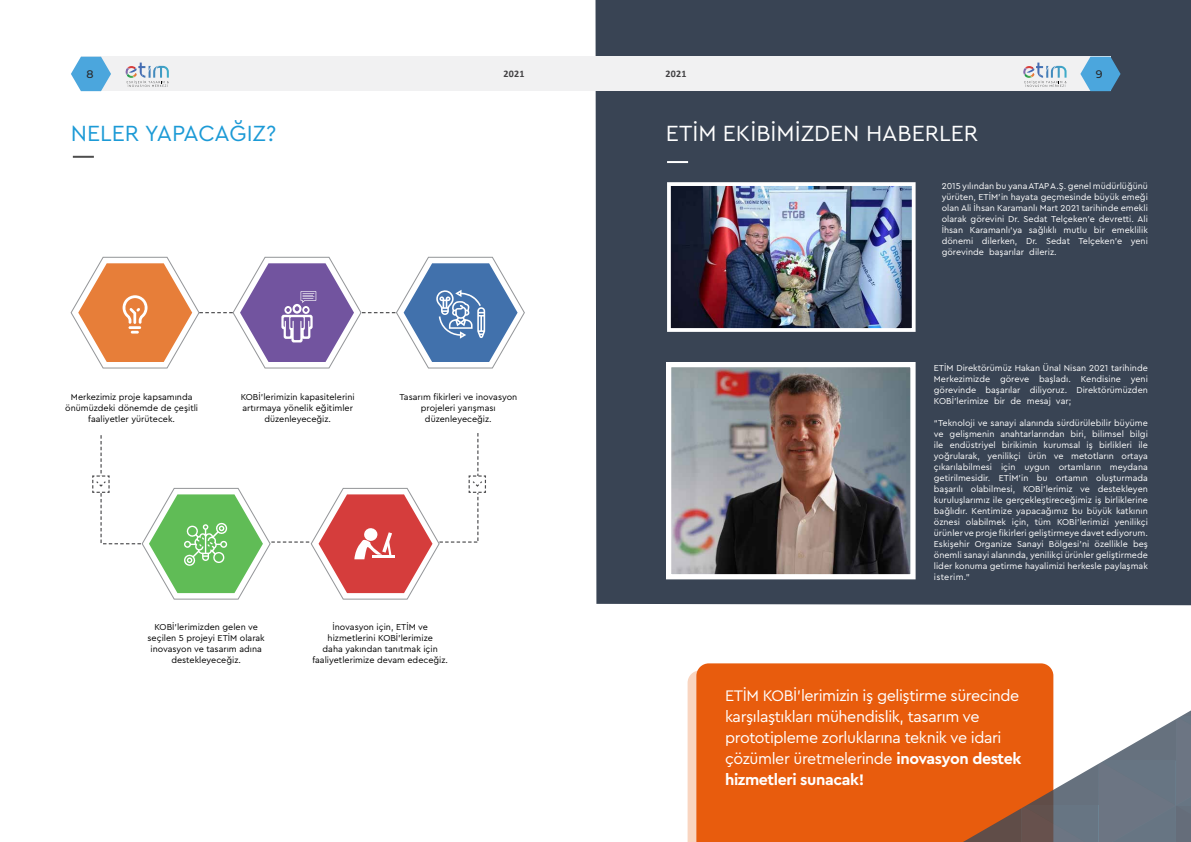
<style>
.page{position:relative;width:1191px;height:842px;background:#fff}
.page>*{position:absolute;margin:0;border:0;box-sizing:border-box;transform-origin:0 0}
.t1{font:23px "Cera Pro";color:#fff}
.t2{font:23px "Cera Pro";color:#1c9ad6}
.t3{font:16px/21px "Cera Pro";letter-spacing:-.025em;color:#fff}
.t4{font:500 11px "Montserrat";color:#292829}
.t5{font:700 10px "Calibri";letter-spacing:.025em;color:#414042}
.t6{font:9px/11px "Cera Pro";color:#fff;text-align:justify}
.t7{font:9px/11px "Cera Pro";color:#000;text-align:center}
.s1{font-weight:700}
</style>
<div class="page">
<div style="left:595px;top:0;width:596px;height:605px;background:#394454"></div>
<svg style="left:71px;top:257px;width:454px;height:111px"></svg>
<img style="left:672px;top:368px;width:237px;height:205px">
<div style="left:666px;top:362px;width:249px;height:217px;border:5px solid #fff"></div>
<svg style="left:687px;top:671px;width:9px;height:171px;fill:#f9d5c0"></svg>
<div style="left:696px;top:663px;width:115px;height:179px;background:#e85c0d"></div>
<hr style="left:73px;top:156px;width:21px;height:2px;background:#4d4d4d">
<hr style="left:667px;top:161px;width:21px;height:2px;background:#fff">
<img style="left:672px;top:187px;width:238px;height:140px">
<div style="left:667px;top:182px;width:248px;height:150px;border:4px solid #fff"></div>
<svg style="left:92px;top:433px;width:394px;height:167px"></svg>
<div style="left:811px;top:663px;width:242px;height:179px;background:#e85c0d"></div>
<svg style="left:944px;top:672px;width:247px;height:170px"></svg>
<div style="left:81px;top:57px;width:1029px;height:34px;background:#f1f1f2"></div>
<svg style="left:71px;top:57px;width:40px;height:34px"></svg>
<svg style="left:1080px;top:57px;width:40px;height:34px"></svg>
<svg style="left:125px;top:63px;width:44px;height:24px"></svg>
<svg style="left:1023px;top:63px;width:43px;height:24px"></svg>
<p class="t4" style="left:86px;top:67px;width:9px">8</p>
<p class="t5" style="left:503px;top:67px;width:23px">2021</p>
<p class="t5" style="left:665px;top:67px;width:23px">2021</p>
<p class="t4" style="left:1095px;top:67px;width:8px">9</p>
<h1 class="t2" style="left:71px;top:118px;width:207px">NELER YAPACAĞIZ?</h1>
<h1 class="t1" style="left:666px;top:118px;width:313px">ETİM EKİBİMİZDEN HABERLER</h1>
<p class="t7" style="left:65px;top:391px;width:134px">Merkezimiz proje kapsamında önümüzdeki dönemde de çeşitli faaliyetler yürütecek.</p>
<p class="t7" style="left:241px;top:391px;width:116px">KOBİ’lerimizin kapasitelerini artırmaya yönelik eğitimler düzenleyeceğiz.</p>
<p class="t7" style="left:399px;top:391px;width:119px">Tasarım fikirleri ve inovasyon projeleri yarışması düzenleyeceğiz.</p>
<p class="t7" style="left:147px;top:621px;width:119px">KOBİ’lerimizden gelen ve seçilen 5 projeyi ETİM olarak inovasyon ve tasarım adına destekleyeceğiz.</p>
<p class="t7" style="left:312px;top:621px;width:137px">İnovasyon için, ETİM ve hizmetlerini KOBİ’lerimize<br>daha yakından tanıtmak için faaliyetlerimize devam edeceğiz.</p>
<p class="t6" style="left:941px;top:181px;width:208px">2015 yılından bu yana ATAP A.Ş. genel müdürlüğünü yürüten, ETİM’in hayata geçmesinde büyük emeği olan Ali İhsan Karamanlı Mart 2021 tarihinde emekli olarak görevini Dr. Sedat Telçeken’e devretti. Ali İhsan Karamanlı‘ya sağlıklı mutlu bir emeklilik dönemi dilerken, Dr. Sedat Telçeken’e yeni görevinde başarılar dileriz.</p>
<p class="t6" style="left:934px;top:362px;width:215px">ETİM Direktörümüz Hakan Ünal Nisan 2021 tarihinde Merkezimizde göreve başladı. Kendisine yeni görevinde başarılar diliyoruz. Direktörümüzden KOBİ’lerimize bir de mesaj var;</p>
<p class="t6" style="left:934px;top:417px;width:215px">“Teknoloji ve sanayi alanında sürdürülebilir büyüme ve gelişmenin anahtarlarından biri, bilimsel bilgi ile endüstriyel birikimin kurumsal iş birlikleri ile yoğrularak, yenilikçi ürün ve metotların ortaya çıkarılabilmesi için uygun ortamların meydana getirilmesidir. ETİM’in bu ortamın oluşturmada başarılı olabilmesi, KOBİ’lerimiz ve destekleyen kuruluşlarımız ile gerçekleştireceğimiz iş birliklerine bağlıdır. Kentimize yapacağımız bu büyük katkının öznesi olabilmek için, tüm KOBİ’lerimizi yenilikçi ürünler ve proje fikirleri geliştirmeye davet ediyorum.<br>Eskişehir Organize Sanayi Bölgesi’ni özellikle beş önemli sanayi alanında, yenilikçi ürünler geliştirmede lider konuma getirme hayalimizi herkesle paylaşmak isterim.”</p>
<h2 class="t3" style="left:725px;top:684px;width:298px">ETİM KOBİ’lerimizin iş geliştirme sürecinde karşılaştıkları mühendislik, tasarım ve prototipleme zorluklarına teknik ve idari çözümler üretmelerinde <span class="s1">inovasyon destek hizmetleri sunacak!</span></h2>
</div>
